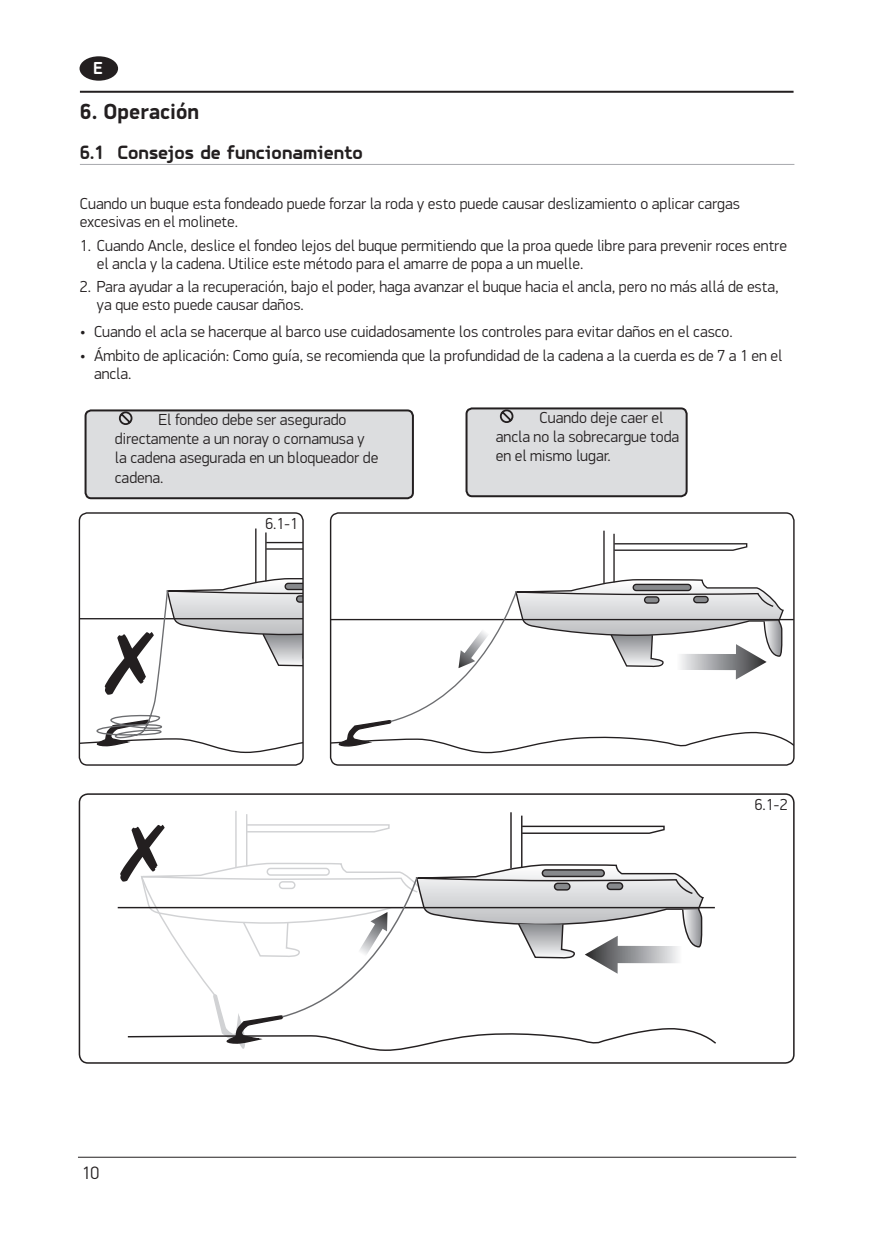
<style>
.page{position:relative;width:896px;height:1248px;background:#fff}
.page>*{position:absolute;margin:0;border:0;box-sizing:border-box;transform-origin:0 0}
.t1{font:700 22px "PF Din Display Pro";color:#231f20}
.t2{font:700 20px "PF Isotext Pro";color:#231f20}
.t3{font:300 18px "PF Din Display Pro";color:#231f20}
.t4{font:700 18px "PF Isotext Pro";color:#fff}
.t5{font:300 16px/19.2px "PF Din Display Pro";color:#231f20}
</style>
<div class="page">
<hr style="left:80px;top:91px;width:713px;height:2px;background:#231f20">
<hr style="left:78px;top:1156px;width:718px;height:1px;background:#231f20">
<div style="left:80px;top:56px;width:38px;height:25px;background:#231f20;border-radius:50%"></div>
<hr style="left:603px;top:530px;width:2px;height:53px;background:#231f20">
<hr style="left:613px;top:533px;width:2px;height:49px;background:#231f20">
<svg style="left:613px;top:542px;width:135px;height:9px"></svg>
<svg style="left:332px;top:578px;width:460px;height:176px"></svg>
<div style="left:330px;top:512px;width:464px;height:253px;border:1px solid #231f20;border-radius:8px"></div>
<hr style="left:255px;top:528px;width:1px;height:54px;background:#231f20">
<hr style="left:265px;top:532px;width:2px;height:49px;background:#231f20">
<svg style="left:265px;top:541px;width:37px;height:9px"></svg>
<svg style="left:81px;top:577px;width:221px;height:177px"></svg>
<div style="left:79px;top:512px;width:225px;height:253px;border:1px solid #231f20;border-radius:8px"></div>
<hr style="left:235px;top:810px;width:2px;height:56px;background:#d1d2d4">
<hr style="left:246px;top:814px;width:1px;height:52px;background:#d1d2d4">
<hr style="left:510px;top:812px;width:2px;height:56px;background:#231f20">
<hr style="left:521px;top:815px;width:1px;height:52px;background:#231f20">
<hr style="left:118px;top:906px;width:597px;height:2px;background:#231f20">
<svg style="left:120px;top:823px;width:596px;height:228px"></svg>
<div style="left:79px;top:793px;width:715px;height:270px;border:2px solid #231f20;border-radius:9px"></div>
<hr style="left:80px;top:164px;width:714px;height:1px;background:#a8a9ad">
<div style="left:466px;top:408px;width:220px;height:88px;background:#dcdddf;border-radius:6px"></div>
<svg style="left:500px;top:410px;width:13px;height:13px"></svg>
<div style="left:465px;top:407px;width:222px;height:90px;border:2px solid #231f20;border-radius:6px"></div>
<div style="left:86px;top:410px;width:327px;height:88px;background:#dcdddf;border-radius:6px"></div>
<svg style="left:119px;top:412px;width:13px;height:13px"></svg>
<div style="left:85px;top:409px;width:329px;height:90px;border:2px solid #231f20;border-radius:6px"></div>
<p class="t4" style="left:93px;top:58px;width:11px">E</p>
<h1 class="t1" style="left:80px;top:98px;width:121px">6. Operación</h1>
<p class="t2" style="left:80px;top:140px;width:284px">6.1 Consejos de funcionamiento</p>
<p class="t5" style="left:80px;top:195px;width:661px;line-height:18px">Cuando un buque esta fondeado puede forzar la roda y esto puede causar deslizamiento o aplicar cargas excesivas en el molinete.</p>
<p class="t5" style="left:97px;top:236px;width:691px;line-height:18px;text-indent:-17px">1. Cuando Ancle, deslice el fondeo lejos del buque permitiendo que la proa quede libre para prevenir roces entre el ancla y la cadena. Utilice este método para el amarre de popa a un muelle.</p>
<p class="t5" style="left:97px;top:278px;width:683px;line-height:18px;text-indent:-17px">2. Para ayudar a la recuperación, bajo el poder, haga avanzar el buque hacia el ancla, pero no más allá de esta, ya que esto puede causar daños.</p>
<p class="t5" style="left:80px;top:322px;width:654px">• Cuando el acla se hacerque al barco use cuidadosamente los controles para evitar daños en el casco.</p>
<p class="t5" style="left:94px;top:346px;width:689px;line-height:18px;text-indent:-14px">• Ámbito de aplicación: Como guía, se recomienda que la profundidad de la cadena a la cuerda es de 7 a 1 en el ancla.</p>
<p class="t5" style="left:496px;top:408px;width:185px;text-indent:44px">Cuando deje caer el ancla no la sobrecargue toda en el mismo lugar.</p>
<p class="t5" style="left:115px;top:410px;width:265px;text-indent:44px">El fondeo debe ser asegurado directamente a un noray o cornamusa y la cadena asegurada en un bloqueador de cadena.</p>
<p class="t5" style="left:265px;top:513px;width:34px">6.1-1</p>
<p class="t3" style="left:82px;top:1162px;width:19px">10</p>
<p class="t5" style="left:755px;top:794px;width:34px">6.1-2</p>
</div>
